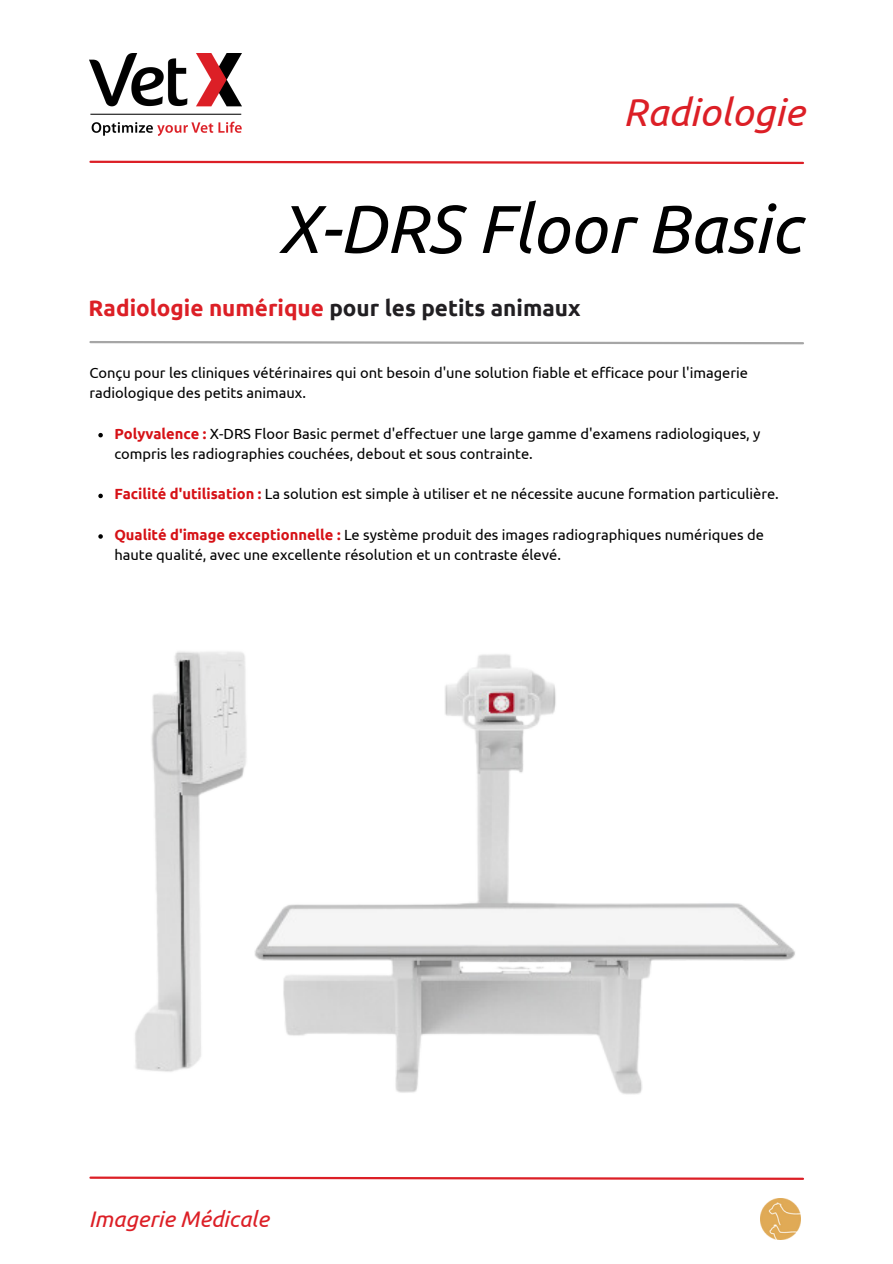
<style>
.page{position:relative;width:893px;height:1264px;background:#fff}
.page>*{position:absolute;margin:0;border:0;box-sizing:border-box;transform-origin:0 0}
.t1{font:italic 67.5px "Ubuntu";color:#000}
.t2{font:italic 39px "Ubuntu";color:#dc1f26}
.t3{font:700 22.5px "Ubuntu";color:#211f22}
.t4{font:italic 22.5px "Ubuntu";color:#dc1f26}
.t5{font:14.7px/20.2px "Ubuntu";color:#000}
.s1{color:#dc1f26}
.s2{font-weight:700;color:#d61116}
</style>
<div class="page">
<img style="left:89px;top:53px;width:152px;height:82px">
<svg style="left:89px;top:160px;width:715px;height:5px"></svg>
<svg style="left:89px;top:341px;width:715px;height:4px"></svg>
<svg style="left:89px;top:1176px;width:715px;height:4px"></svg>
<img style="left:760px;top:1198px;width:40px;height:40px">
<img style="left:135px;top:651px;width:660px;height:444px">
<svg style="left:98px;top:433px;width:5px;height:4px"></svg>
<svg style="left:98px;top:493px;width:5px;height:5px"></svg>
<svg style="left:98px;top:534px;width:5px;height:4px"></svg>
<h3 class="t2" style="left:623px;top:90px;width:183px">Radiologie</h3>
<p class="t1" style="left:278px;top:190px;width:523px">X-DRS Floor Basic</p>
<p class="t3" style="left:89px;top:295px;width:493px"><span class="s1">Radiologie numérique</span> pour les petits animaux</p>
<p class="t5" style="left:89px;top:362px;width:660px">Conçu pour les cliniques vétérinaires qui ont besoin d'une solution fiable et efficace pour l'imagerie radiologique des petits animaux.</p>
<p class="t5" style="left:114px;top:423px;width:647px"><span class="s2">Polyvalence :</span> X-DRS Floor Basic permet d'effectuer une large gamme d'examens radiologiques, y compris les radiographies couchées, debout et sous contrainte.</p>
<p class="t5" style="left:114px;top:483px;width:666px"><span class="s2">Facilité d'utilisation :</span> La solution est simple à utiliser et ne nécessite aucune formation particulière.</p>
<h4 class="t5" style="left:114px;top:524px;width:651px"><span class="s2">Qualité d'image exceptionnelle :</span> Le système produit des images radiographiques numériques de haute qualité, avec une excellente résolution et un contraste élevé.</h4>
<p class="t4" style="left:89px;top:1206px;width:182px">Imagerie Médicale</p>
</div>
